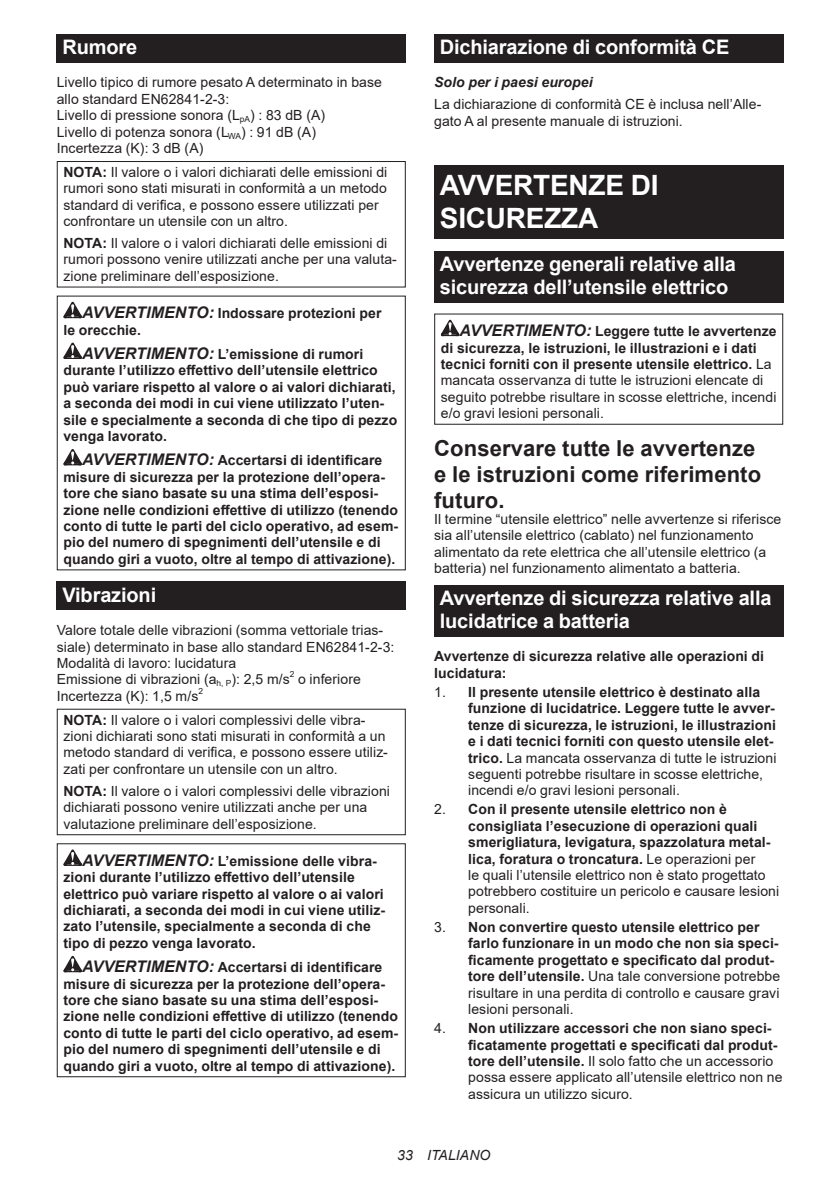
<style>
.page{position:relative;width:840px;height:1191px;background:#fff}
.page>*{position:absolute;margin:0;border:0;box-sizing:border-box;transform-origin:0 0}
.t1{font:700 28px/32.8px "Arial";letter-spacing:-.01em;color:#fff}
.t2{font:700 22px/25.8px "Arial";letter-spacing:.005em;color:#231f20}
.t3{font:700 20px/23.4px "Arial";letter-spacing:-.01em;color:#fff}
.t4{font:700 14px/16.4px "Arial";letter-spacing:.005em;color:#231f20}
.t5{font:14px/16.4px "Arial";letter-spacing:.005em;color:#231f20}
.t6{font:italic 700 14px "Arial";letter-spacing:.005em;color:#231f20}
.t7{font:italic 14px "Arial";letter-spacing:.005em;color:#231f20}
.t8{font:8.4px "Arial";color:#231f20}
.s1{font-weight:700}
.s2{font-style:italic;font-size:16px}
.s3{font-weight:700;font-style:italic;font-size:16px}
.s4{font-weight:400}
</style>
<div class="page">
<div style="left:57px;top:34px;width:348px;height:29px;background:#231f20"></div>
<div style="left:57px;top:161px;width:348px;height:126px;border:1px solid #231f20"></div>
<svg style="left:63px;top:302px;width:19px;height:16px"></svg>
<svg style="left:63px;top:343px;width:19px;height:16px"></svg>
<svg style="left:63px;top:449px;width:19px;height:16px"></svg>
<div style="left:57px;top:582px;width:348px;height:28px;background:#231f20"></div>
<div style="left:57px;top:708px;width:348px;height:127px;border:1px solid #231f20"></div>
<svg style="left:63px;top:849px;width:19px;height:17px"></svg>
<svg style="left:63px;top:956px;width:19px;height:16px"></svg>
<div style="left:57px;top:843px;width:348px;height:234px;border:1px solid #231f20"></div>
<div style="left:434px;top:34px;width:348px;height:29px;background:#231f20"></div>
<div style="left:434px;top:166px;width:348px;height:73px;background:#231f20"></div>
<div style="left:434px;top:251px;width:348px;height:52px;background:#231f20"></div>
<svg style="left:440px;top:320px;width:19px;height:16px"></svg>
<div style="left:434px;top:313px;width:348px;height:112px;border:1px solid #231f20"></div>
<div style="left:434px;top:584px;width:348px;height:52px;background:#231f20"></div>
<h3 class="t3" style="left:62px;top:36px;width:76px">Rumore</h3>
<p class="t5" style="left:57px;top:74px;width:326px">Livello tipico di rumore pesato A determinato in base allo standard EN62841-2-3:<br>Livello di pressione sonora (L<sub>pA</sub>) : 83 dB (A)<br>Livello di potenza sonora (L<sub>WA</sub>) : 91 dB (A)<br>Incertezza (K): 3 dB (A)</p>
<p class="t5" style="left:63px;top:164px;width:325px"><span class="s1">NOTA:</span> Il valore o i valori dichiarati delle emissioni di rumori sono stati misurati in conformità a un metodo standard di verifica, e possono essere utilizzati per confrontare un utensile con un altro.</p>
<p class="t5" style="left:63px;top:235px;width:335px"><span class="s1">NOTA:</span> Il valore o i valori dichiarati delle emissioni di rumori possono venire utilizzati anche per una valuta&shy;zione preliminare dell’esposizione.</p>
<p class="t4" style="left:63px;top:305px;width:319px;text-indent:19px"><span class="s2">AVVERTIMENTO:</span> Indossare protezioni per le orecchie.</p>
<p class="t4" style="left:63px;top:346px;width:335px;text-indent:19px"><span class="s2">AVVERTIMENTO:</span> L’emissione di rumori durante l’utilizzo effettivo dell’utensile elettrico può variare rispetto al valore o ai valori dichiarati, a seconda dei modi in cui viene utilizzato l’uten&shy;sile e specialmente a seconda di che tipo di pezzo venga lavorato.</p>
<p class="t4" style="left:63px;top:452px;width:336px;text-indent:19px"><span class="s2">AVVERTIMENTO:</span> Accertarsi di identificare misure di sicurezza per la protezione dell’opera&shy;tore che siano basate su una stima dell’esposi&shy;zione nelle condizioni effettive di utilizzo (tenendo conto di tutte le parti del ciclo operativo, ad esem&shy;pio del numero di spegnimenti dell’utensile e di quando giri a vuoto, oltre al tempo di attivazione).</p>
<h3 class="t3" style="left:62px;top:583px;width:95px">Vibrazioni</h3>
<p class="t5" style="left:57px;top:622px;width:339px">Valore totale delle vibrazioni (somma vettoriale trias&shy;siale) determinato in base allo standard EN62841-2-3:<br>Modalità di lavoro: lucidatura<br>Emissione di vibrazioni (a<sub>h,</sub> <sub>P</sub>): 2,5 m/s</p>
<p class="t8" style="left:290px;top:668px;width:6px">2</p>
<p class="t5" style="left:298px;top:671px;width:64px">o inferiore</p>
<p class="t5" style="left:57px;top:687px;width:143px">Incertezza (K): 1,5 m/s</p>
<p class="t8" style="left:198px;top:685px;width:6px">2</p>
<p class="t5" style="left:63px;top:711px;width:326px"><span class="s1">NOTA:</span> Il valore o i valori complessivi delle vibra&shy;zioni dichiarati sono stati misurati in conformità a un metodo standard di verifica, e possono essere utiliz&shy;zati per confrontare un utensile con un altro.</p>
<p class="t5" style="left:63px;top:782px;width:328px"><span class="s1">NOTA:</span> Il valore o i valori complessivi delle vibrazioni dichiarati possono venire utilizzati anche per una valutazione preliminare dell’esposizione.</p>
<p class="t4" style="left:63px;top:853px;width:323px;text-indent:19px"><span class="s2">AVVERTIMENTO:</span> L’emissione delle vibra&shy;zioni durante l’utilizzo effettivo dell’utensile elettrico può variare rispetto al valore o ai valori dichiarati, a seconda dei modi in cui viene utiliz&shy;zato l’utensile, specialmente a seconda di che tipo di pezzo venga lavorato.</p>
<p class="t4" style="left:63px;top:959px;width:336px;text-indent:19px"><span class="s2">AVVERTIMENTO:</span> Accertarsi di identificare misure di sicurezza per la protezione dell’opera&shy;tore che siano basate su una stima dell’esposi&shy;zione nelle condizioni effettive di utilizzo (tenendo conto di tutte le parti del ciclo operativo, ad esem&shy;pio del numero di spegnimenti dell’utensile e di quando giri a vuoto, oltre al tempo di attivazione).</p>
<h3 class="t3" style="left:439px;top:36px;width:291px">Dichiarazione di conformità CE</h3>
<p class="t6" style="left:434px;top:73px;width:160px">Solo per i paesi europei</p>
<p class="t5" style="left:434px;top:96px;width:328px">La dichiarazione di conformità CE è inclusa nell’Alle&shy;gato A al presente manuale di istruzioni.</p>
<h1 class="t1" style="left:439px;top:169px;width:220px">AVVERTENZE DI<br>SICUREZZA</h1>
<h3 class="t3" style="left:439px;top:252px;width:297px">Avvertenze generali relative alla sicurezza dell’utensile elettrico</h3>
<p class="t5" style="left:440px;top:323px;width:337px;text-indent:19px"><span class="s3">AVVERTIMENTO:</span> <span class="s1">Leggere tutte le avvertenze di sicurezza, le istruzioni, le illustrazioni e i dati tecnici forniti con il presente utensile elettrico.</span> La mancata osservanza di tutte le istruzioni elencate di seguito potrebbe risultare in scosse elettriche, incendi e/o gravi lesioni personali.</p>
<h2 class="t2" style="left:434px;top:436px;width:328px">Conservare tutte le avvertenze e le istruzioni come riferimento futuro.</h2>
<p class="t5" style="left:434px;top:511px;width:348px">Il termine “utensile elettrico” nelle avvertenze si riferisce sia all’utensile elettrico (cablato) nel funzionamento alimentato da rete elettrica che all’utensile elettrico (a batteria) nel funzionamento alimentato a batteria.</p>
<h3 class="t3" style="left:439px;top:586px;width:333px">Avvertenze di sicurezza relative alla lucidatrice a batteria</h3>
<p class="t4" style="left:434px;top:648px;width:331px">Avvertenze di sicurezza relative alle operazioni di lucidatura:</p>
<p class="t4" style="left:468px;top:684px;width:309px;text-indent:-34px"><span class="s4">1.</span> Il presente utensile elettrico è destinato alla funzione di lucidatrice. Leggere tutte le avver&shy;tenze di sicurezza, le istruzioni, le illustrazioni e i dati tecnici forniti con questo utensile elet&shy;trico. <span class="s4">La mancata osservanza di tutte le istruzioni seguenti potrebbe risultare in scosse elettriche, incendi e/o gravi lesioni personali.</span></p>
<p class="t4" style="left:468px;top:801px;width:312px;text-indent:-34px"><span class="s4">2.</span> Con il presente utensile elettrico non è consigliata l’esecuzione di operazioni quali smerigliatura, levigatura, spazzolatura metal&shy;lica, foratura o troncatura. <span class="s4">Le operazioni per<br>le quali l’utensile elettrico non è stato progettato potrebbero costituire un pericolo e causare lesioni personali.</span></p>
<p class="t4" style="left:468px;top:919px;width:313px;text-indent:-34px"><span class="s4">3.</span> Non convertire questo utensile elettrico per farlo funzionare in un modo che non sia speci&shy;ficamente progettato e specificato dal produt&shy;tore dell’utensile. <span class="s4">Una tale conversione potrebbe risultare in una perdita di controllo e causare gravi lesioni personali.</span></p>
<p class="t4" style="left:468px;top:1020px;width:315px;text-indent:-34px"><span class="s4">4.</span> Non utilizzare accessori che non siano speci&shy;ficatamente progettati e specificati dal produt&shy;tore dell’utensile. <span class="s4">Il solo fatto che un accessorio possa essere applicato all’utensile elettrico non ne assicura un utilizzo sicuro.</span></p>
<p class="t7" style="left:397px;top:1146px;width:95px">33 ITALIANO</p>
</div>
